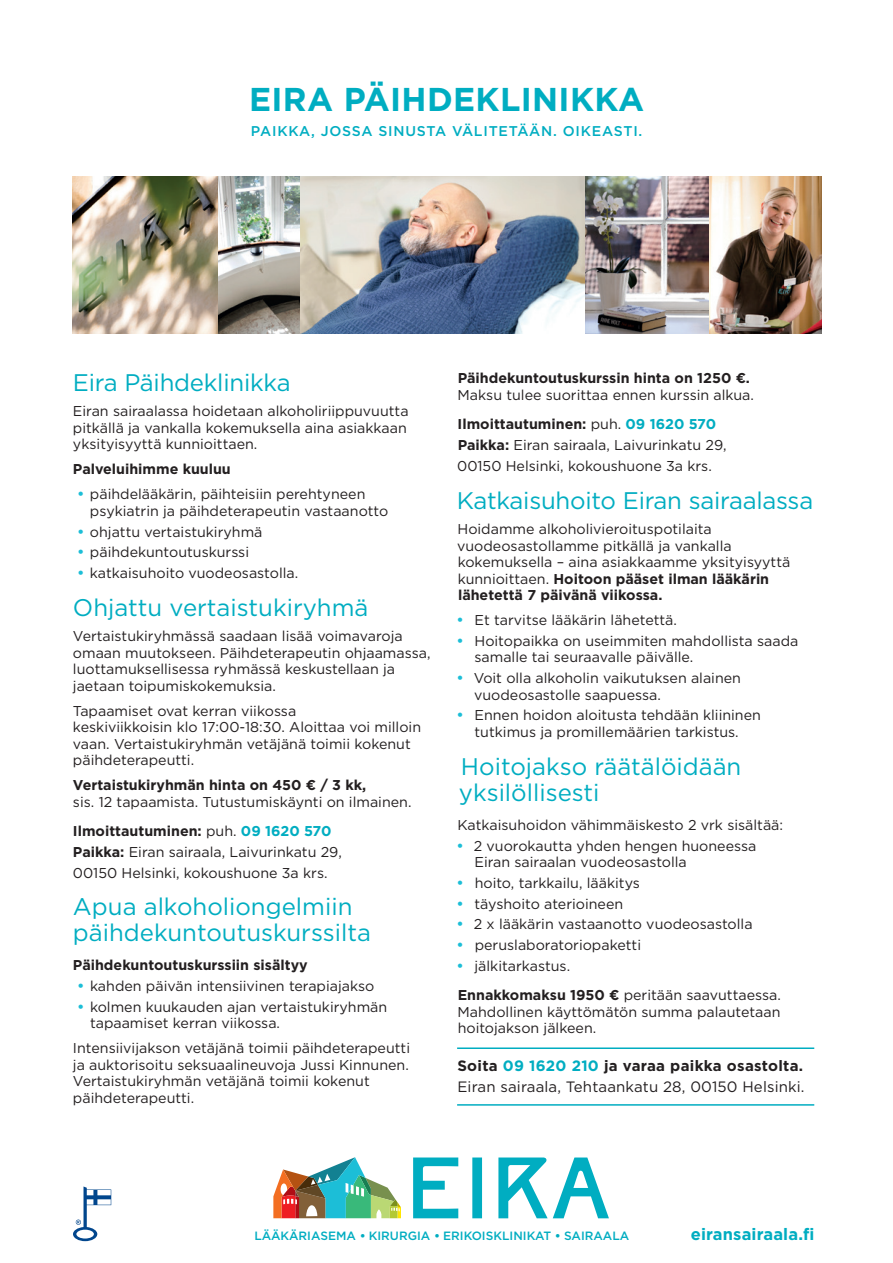
<style>
.page{position:relative;width:893px;height:1263px;background:#fff}
.page>*{position:absolute;margin:0;border:0;box-sizing:border-box;transform-origin:0 0}
.t1{font:700 33px "Gotham";letter-spacing:.01em;color:#00adc1}
.t2{font:24px/25.5px "Gotham";color:#00adc1}
.t3{font:700 16.5px "Gotham";letter-spacing:.01em;color:#00adc1}
.t4{font:15px "Gotham";letter-spacing:.01em;color:#231f20}
.t5{font:700 15px "Gotham";letter-spacing:.02em;color:#231f20}
.A4_bullet_turkoosi{font:14.25px/16.5px "Gotham";color:#231f20}
.A4_bullet_turkoosi-2{font:700 14.25px "Gotham";color:#231f20}
.t6{font:500 14.1px "Gotham";letter-spacing:.055em;color:#00adc1}
.t7{font:500 12px "Gotham";color:#00adc1}
.s1{font-weight:500;font-size:15px;color:#1cbed7}
.s2{font-weight:700}
.s3{font-weight:400}
.s4{color:#00adc1}
</style>
<div class="page">
<svg style="left:413px;top:1157px;width:196px;height:61px"></svg>
<svg style="left:273px;top:1157px;width:128px;height:61px"></svg>
<img style="left:73px;top:176px;width:749px;height:158px">
<svg style="left:73px;top:1186px;width:38px;height:55px"></svg>
<hr style="left:457px;top:1047px;width:357px;height:2px;background:#00adc1">
<hr style="left:457px;top:1104px;width:357px;height:2px;background:#00adc1">
<p class="t1" style="left:249px;top:78px;width:397px">EIRA PÄIHDEKLINIKKA</p>
<p class="t6" style="left:251px;top:121px;width:393px">PAIKKA, JOSSA SINUSTA VÄLITETÄÄN. OIKEASTI.</p>
<p class="t2" style="left:73px;top:369px;width:219px">Eira Päihdeklinikka</p>
<p class="A4_bullet_turkoosi" style="left:73px;top:403px;width:337px">Eiran sairaalassa hoidetaan alkoholiriippuvuutta pitkällä ja vankalla kokemuksella aina asiakkaan yksityisyyttä kunnioittaen.</p>
<p class="A4_bullet_turkoosi-2" style="left:73px;top:460px;width:159px">Palveluihimme kuuluu</p>
<p class="A4_bullet_turkoosi" style="left:90px;top:486px;width:300px;text-indent:-13px"><span class="s1">•</span> päihdelääkärin, päihteisiin perehtyneen psykiatrin ja päihdeterapeutin vastaanotto</p>
<p class="A4_bullet_turkoosi" style="left:77px;top:523px;width:187px"><span class="s1">•</span> ohjattu vertaistukiryhmä</p>
<p class="A4_bullet_turkoosi" style="left:77px;top:544px;width:173px"><span class="s1">•</span> päihdekuntoutuskurssi</p>
<p class="A4_bullet_turkoosi" style="left:77px;top:564px;width:222px"><span class="s1">•</span> katkaisuhoito vuodeosastolla.</p>
<p class="t2" style="left:73px;top:595px;width:297px">Ohjattu vertaistukiryhmä</p>
<p class="A4_bullet_turkoosi" style="left:73px;top:628px;width:359px">Vertaistukiryhmässä saadaan lisää voimavaroja omaan muutokseen. Päihdeterapeutin ohjaamassa, luottamuksellisessa ryhmässä keskustellaan ja jaetaan toipumiskokemuksia.</p>
<p class="A4_bullet_turkoosi" style="left:73px;top:702px;width:350px">Tapaamiset ovat kerran viikossa<br>keskiviikkoisin klo 17:00-18:30. Aloittaa voi milloin vaan. Vertaistukiryhmän vetäjänä toimii kokenut päihdeterapeutti.</p>
<p class="A4_bullet_turkoosi" style="left:73px;top:777px;width:340px"><span class="s2">Vertaistukiryhmän hinta on 450 € / 3 kk,<br></span>sis. 12 tapaamista. Tutustumiskäynti on ilmainen.</p>
<p class="A4_bullet_turkoosi-2" style="left:73px;top:822px;width:260px">Ilmoittautuminen: <span class="s3">puh.</span> <span class="s4">09 1620 570</span></p>
<p class="A4_bullet_turkoosi" style="left:73px;top:843px;width:270px"><span class="s2">Paikka:</span> Eiran sairaala, Laivurinkatu 29,</p>
<p class="A4_bullet_turkoosi" style="left:73px;top:864px;width:256px">00150 Helsinki, kokoushuone 3a krs.</p>
<p class="t2" style="left:73px;top:894px;width:299px">Apua alkoholiongelmiin päihdekuntoutuskurssilta</p>
<p class="A4_bullet_turkoosi-2" style="left:73px;top:956px;width:236px">Päihdekuntoutuskurssiin sisältyy</p>
<p class="A4_bullet_turkoosi" style="left:77px;top:977px;width:299px"><span class="s1">•</span> kahden päivän intensiivinen terapiajakso</p>
<p class="A4_bullet_turkoosi" style="left:90px;top:998px;width:299px;text-indent:-13px"><span class="s1">•</span> kolmen kuukauden ajan vertaistukiryhmän tapaamiset kerran viikossa.</p>
<p class="A4_bullet_turkoosi" style="left:73px;top:1039px;width:339px">Intensiivijakson vetäjänä toimii päihdeterapeutti ja auktorisoitu seksuaalineuvoja Jussi Kinnunen.<br>Vertaistukiryhmän vetäjänä toimii kokenut päihdeterapeutti.</p>
<p class="A4_bullet_turkoosi" style="left:457px;top:370px;width:298px"><span class="s2">Päihdekuntoutuskurssin hinta on 1250 €.<br></span>Maksu tulee suorittaa ennen kurssin alkua.</p>
<p class="A4_bullet_turkoosi-2" style="left:458px;top:415px;width:260px">Ilmoittautuminen: <span class="s3">puh.</span> <span class="s4">09 1620 570</span></p>
<p class="A4_bullet_turkoosi" style="left:458px;top:436px;width:270px"><span class="s2">Paikka:</span> Eiran sairaala, Laivurinkatu 29,</p>
<p class="A4_bullet_turkoosi" style="left:457px;top:457px;width:256px">00150 Helsinki, kokoushuone 3a krs.</p>
<p class="t2" style="left:457px;top:487px;width:358px">Katkaisuhoito Eiran sairaalassa</p>
<p class="A4_bullet_turkoosi" style="left:457px;top:520px;width:335px">Hoidamme alkoholivieroituspotilaita vuodeosastollamme pitkällä ja vankalla kokemuksella – aina asiakkaamme yksityisyyttä kunnioittaen. <span class="s2">Hoitoon pääset ilman lääkärin lähetettä 7 päivänä viikossa.</span></p>
<p class="A4_bullet_turkoosi" style="left:456px;top:611px;width:222px"><span class="s1">•</span> Et tarvitse lääkärin lähetettä.</p>
<p class="A4_bullet_turkoosi" style="left:474px;top:632px;width:325px;text-indent:-18px"><span class="s1">•</span> Hoitopaikka on useimmiten mahdollista saada samalle tai seuraavalle päivälle.</p>
<p class="A4_bullet_turkoosi" style="left:474px;top:669px;width:268px;text-indent:-18px"><span class="s1">•</span> Voit olla alkoholin vaikutuksen alainen vuodeosastolle saapuessa.</p>
<p class="A4_bullet_turkoosi" style="left:456px;top:707px;width:306px;text-align:center"><span class="s1">•</span> Ennen hoidon aloitusta tehdään kliininen tutkimus ja promillemäärien tarkistus.</p>
<p class="t2" style="left:459px;top:753px;width:284px">Hoitojakso räätälöidään yksilöllisesti</p>
<p class="A4_bullet_turkoosi" style="left:457px;top:816px;width:327px">Katkaisuhoidon vähimmäiskesto 2 vrk sisältää:</p>
<p class="A4_bullet_turkoosi" style="left:474px;top:837px;width:283px;text-indent:-18px"><span class="s1">•</span> 2 vuorokautta yhden hengen huoneessa<br>Eiran sairaalan vuodeosastolla</p>
<p class="A4_bullet_turkoosi" style="left:456px;top:874px;width:185px"><span class="s1">•</span> hoito, tarkkailu, lääkitys</p>
<p class="A4_bullet_turkoosi" style="left:456px;top:895px;width:168px"><span class="s1">•</span> täyshoito aterioineen</p>
<p class="A4_bullet_turkoosi" style="left:456px;top:916px;width:298px"><span class="s1">•</span> 2 x lääkärin vastaanotto vuodeosastolla</p>
<p class="A4_bullet_turkoosi" style="left:456px;top:936px;width:186px"><span class="s1">•</span> peruslaboratoriopaketti</p>
<p class="A4_bullet_turkoosi" style="left:456px;top:957px;width:115px"><span class="s1">•</span> jälkitarkastus.</p>
<p class="A4_bullet_turkoosi" style="left:457px;top:986px;width:325px;text-align:justify"><span class="s2">Ennakkomaksu 1950 €</span> peritään saavuttaessa.<br>Mahdollinen käyttömätön summa palautetaan hoitojakson jälkeen.</p>
<p class="t5" style="left:457px;top:1056px;width:347px">Soita <span class="s4">09 1620 210</span> ja varaa paikka osastolta.</p>
<p class="t4" style="left:457px;top:1077px;width:349px">Eiran sairaala, Tehtaankatu 28, 00150 Helsinki.</p>
<p class="t7" style="left:254px;top:1228px;width:376px">LÄÄKÄRIASEMA <span class="s2">•</span> KIRURGIA <span class="s2">•</span> ERIKOISKLINIKAT <span class="s2">•</span> SAIRAALA</p>
<p class="t3" style="left:691px;top:1223px;width:125px">eiransairaala.fi</p>
</div>
